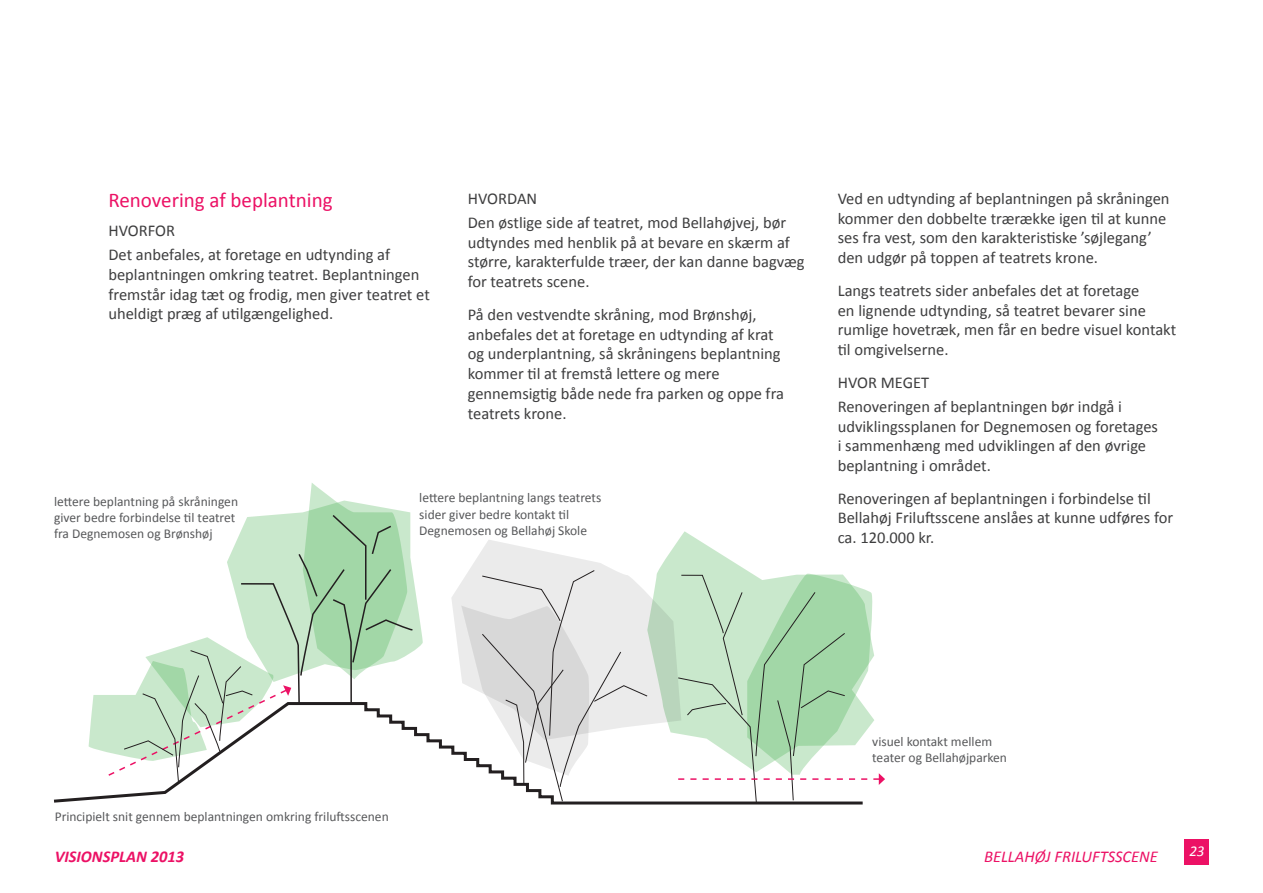
<style>
.page{position:relative;width:1263px;height:893px;background:#fff}
.page>*{position:absolute;margin:0;border:0;box-sizing:border-box;transform-origin:0 0}
.t1{font:21px "Calibri";color:#ec1165}
.t2{font:16.5px/19.8px "Calibri";color:#3e3e3f}
.t3{font:italic 16.5px "Calibri";color:#ec1165}
.t4{font:italic 700 16.5px "Calibri";color:#ec1165}
.t5{font:italic 15px "Calibri";color:#fff}
.t6{font:13.5px/16.2px "Calibri";color:#57585a}
</style>
<div class="page">
<svg style="left:54px;top:733px;width:809px;height:72px"></svg>
<svg style="left:648px;top:531px;width:162px;height:241px"></svg>
<svg style="left:451px;top:539px;width:230px;height:201px"></svg>
<svg style="left:89px;top:483px;width:334px;height:300px"></svg>
<svg style="left:461px;top:569px;width:187px;height:233px"></svg>
<svg style="left:677px;top:574px;width:208px;height:229px"></svg>
<div style="left:1185px;top:839px;width:24px;height:26px;background:#ec1165"></div>
<p class="t1" style="left:108px;top:189px;width:226px">Renovering af beplantning</p>
<p class="t2" style="left:108px;top:218px;width:283px;line-height:24px">HVORFOR<br>Det anbefales, at foretage en udtynding af</p>
<p class="t2" style="left:108px;top:264px;width:323px">beplantningen omkring teatret. Beplantningen fremstår idag tæt og frodig, men giver teatret et uheldigt præg af utilgængelighed.</p>
<p class="t2" style="left:468px;top:186px;width:320px;line-height:24px">HVORDAN<br>Den østlige side af teatret, mod Bellahøjvej, bør</p>
<p class="t2" style="left:468px;top:232px;width:338px">udtyndes med henblik på at bevare en skærm af større, karakterfulde træer, der kan danne bagvæg for teatrets scene.</p>
<p class="t2" style="left:468px;top:304px;width:318px">På den vestvendte skråning, mod Brønshøj, anbefales det at foretage en udtynding af krat og underplantning, så skråningens beplantning kommer til at fremstå lettere og mere gennemsigtig både nede fra parken og oppe fra teatrets krone.</p>
<p class="t6" style="left:54px;top:493px;width:186px">lettere beplantning på skråningen giver bedre forbindelse til teatret fra Degnemosen og Brønshøj</p>
<p class="t6" style="left:419px;top:490px;width:184px">lettere beplantning langs teatrets sider giver bedre kontakt til<br>Degnemosen og Bellahøj Skole</p>
<p class="t2" style="left:838px;top:188px;width:333px">Ved en udtynding af beplantningen på skråningen kommer den dobbelte trærække igen til at kunne ses fra vest, som den karakteristiske ’søjlegang’ den udgør på toppen af teatrets krone.</p>
<p class="t2" style="left:838px;top:280px;width:340px">Langs teatrets sider anbefales det at foretage<br>en lignende udtynding, så teatret bevarer sine rumlige hovetræk, men får en bedre visuel kontakt til omgivelserne.</p>
<p class="t2" style="left:838px;top:370px;width:286px;line-height:24px">HVOR MEGET<br>Renoveringen af beplantningen bør indgå i</p>
<p class="t2" style="left:838px;top:416px;width:322px">udviklingssplanen for Degnemosen og foretages i sammenhæng med udviklingen af den øvrige beplantning i området.</p>
<p class="t2" style="left:838px;top:488px;width:337px">Renoveringen af beplantningen i forbindelse til<br>Bellahøj Friluftsscene anslåes at kunne udføres for ca. 120.000 kr.</p>
<p class="t6" style="left:55px;top:808px;width:335px">Principielt snit gennem beplantningen omkring friluftsscenen</p>
<p class="t6" style="left:872px;top:734px;width:136px">visuel kontakt mellem teater og Bellahøjparken</p>
<p class="t4" style="left:55px;top:847px;width:131px">VISIONSPLAN 2013</p>
<p class="t3" style="left:984px;top:850px;width:175px">BELLAHØJ FRILUFTSSCENE</p>
<p class="t5" style="left:1189px;top:841px;width:17px">23</p>
</div>
